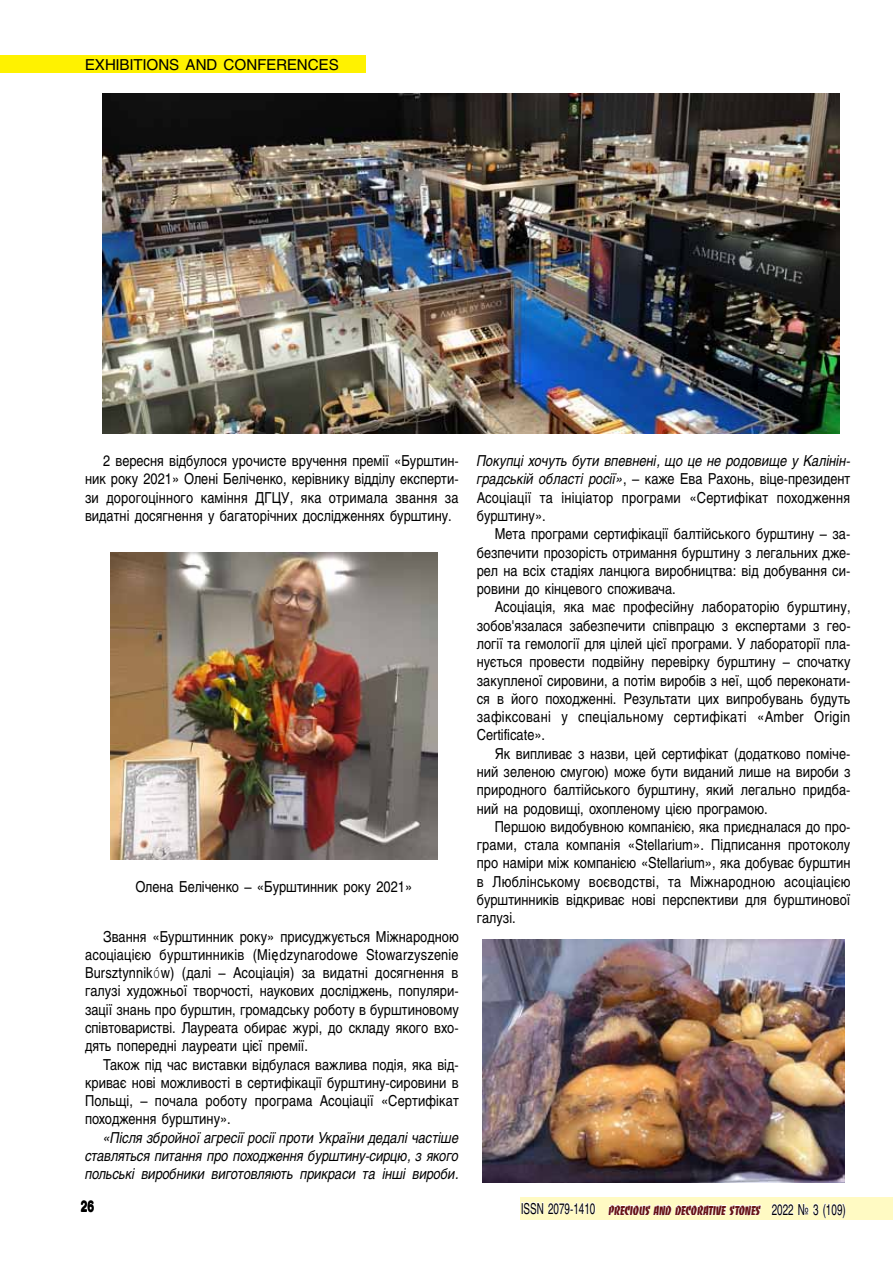
<style>
.page{position:relative;width:893px;height:1263px;background:#fff}
.page>*{position:absolute;margin:0;border:0;box-sizing:border-box;transform-origin:0 0}
.t1{font:15px/18.3px "Helios";color:#000;text-align:justify;scale:.85 1}
.t2{font:italic 15px/18.3px "Helios";letter-spacing:-.01em;color:#000;text-align:justify;scale:.85 1}
.t3{font:15px "Helios";color:#000}
.t4{font:700 15px "Helios";color:#000;scale:.8 1}
.t5{font:13.5px "Banco Heavy C";color:#671316;scale:.8 1}
.s1{font-family:"Lucida Console"}
.s2{font-family:"Letter Gothic Std"}
.s3{font-style:italic}
.s4{font-family:"Helios";font-size:15px;color:#000}
</style>
<div class="page">
<div style="left:520px;top:1197px;width:373px;height:23px;background:#fffac3"></div>
<svg style="left:608px;top:1204px;width:154px;height:11px"></svg>
<svg style="left:771px;top:1203px;width:75px;height:15px"></svg>
<svg style="left:522px;top:1202px;width:74px;height:12px"></svg>
<div style="left:0;top:55px;width:365px;height:17px;background:#fff200"></div>
<img style="left:102px;top:94px;width:738px;height:340px">
<img style="left:110px;top:553px;width:327px;height:306px">
<img style="left:483px;top:939px;width:361px;height:243px">
<p class="t3" style="left:85px;top:55px;width:117px">CONFERE CES</p>
<p class="t3" style="left:85px;top:55px;width:255px">EXHIBITIONS and CONFERENCES</p>
<p class="t1" style="left:85px;top:451px;width:441px;text-indent:18px">2 вересня відбулося урочисте вручення премії «Бурштин&shy;ник року 2021» Олені Беліченко, керівнику відділу експерти&shy;зи дорогоцінного каміння ДГЦУ, яка отримала звання за видатні досягнення у багаторічних дослідженнях бурштину.</p>
<p class="t1" style="left:135px;top:877px;width:327px">Олена Беліченко – «Бурштинник року 2021»</p>
<p class="t1" style="left:85px;top:927px;width:441px;text-indent:18px">Звання «Бурштинник року» присуджується Міжнародною асоціацією бурштинників (Mi<span class="s1">ę</span>dzynarodowe Stowarzyszenie Bursztynnik<span class="s2">ó</span>w) (далі – Асоціація) за видатні досягнення в галузі художньої творчості, наукових досліджень, популяри&shy;зації знань про бурштин, громадську роботу в бурштиновому співтоваристві. Лауреата обирає журі, до складу якого вхо&shy;дять попередні лауреати цієї премії.</p>
<p class="t1" style="left:85px;top:1055px;width:441px;text-indent:18px">Також пiд час виставки відбулася важлива подія, яка від&shy;криває нові можливості в сертифікації бурштину-сировини в Польщі, – почала роботу програма Асоціації «Сертифікат походження бурштину».</p>
<p class="t2" style="left:85px;top:1128px;width:441px;text-indent:18px">«Після збройної агресії росії проти України дедалі частіше ставляться питання про походження бурштину-сирцю, з якого польські виробники виготовляють прикраси та інші вироби.</p>
<p class="t1" style="left:477px;top:451px;width:441px"><span class="s3">Покупці хочуть бути впевнені, що це не родовище у Калінін&shy;градській області росії»</span>, – каже Ева Рахонь, віце-президент Асоціації та ініціатор програми «Сертифікат походження бурштину».</p>
<p class="t1" style="left:477px;top:525px;width:441px;text-indent:18px">Мета програми сертифікації балтійського бурштину – за&shy;безпечити прозорість отримання бурштину з легальних дже&shy;рел на всіх стадіях ланцюга виробництва: від добування си&shy;ровини до кінцевого споживача.</p>
<p class="t1" style="left:477px;top:598px;width:441px;text-indent:18px">Асоціація, яка має професійну лабораторію бурштину, зобов'язалася забезпечити співпрацю з експертами з гео&shy;логії та гемології для цілей цієї програми. У лабораторії пла&shy;нується провести подвійну перевірку бурштину – спочатку закупленої сировини, а потім виробів з неї, щоб переконати&shy;ся в його походженні. Результати цих випробувань будуть зафіксовані у спеціальному сертифікаті «Amber Origin Certificate».</p>
<p class="t1" style="left:477px;top:744px;width:441px;text-indent:18px">Як випливає з назви, цей сертифікат (додатково поміче&shy;ний зеленою смугою) може бути виданий лише на вироби з природного балтійського бурштину, який легально придба&shy;ний на родовищі, охопленому цією програмою.</p>
<p class="t1" style="left:477px;top:817px;width:441px;text-indent:18px">Першою видобувною компанією, яка приєдналася до про&shy;грами, стала компанія «Stellarium». Підписання протоколу про наміри між компанією «Stellarium», яка добуває бурштин в Люблінському воєводстві, та Міжнародною асоціацією бурштинників відкриває нові перспективи для бурштинової галузi.</p>
<p class="t4" style="left:81px;top:1198px;width:18px">26</p>
<p class="t5" style="left:521px;top:1202px;width:407px"><span class="s4">ISSN 2079-1410</span> PRECIOUS AND DECORATIVE STONES <span class="s4">2022 № 3 (109)</span></p>
</div>
